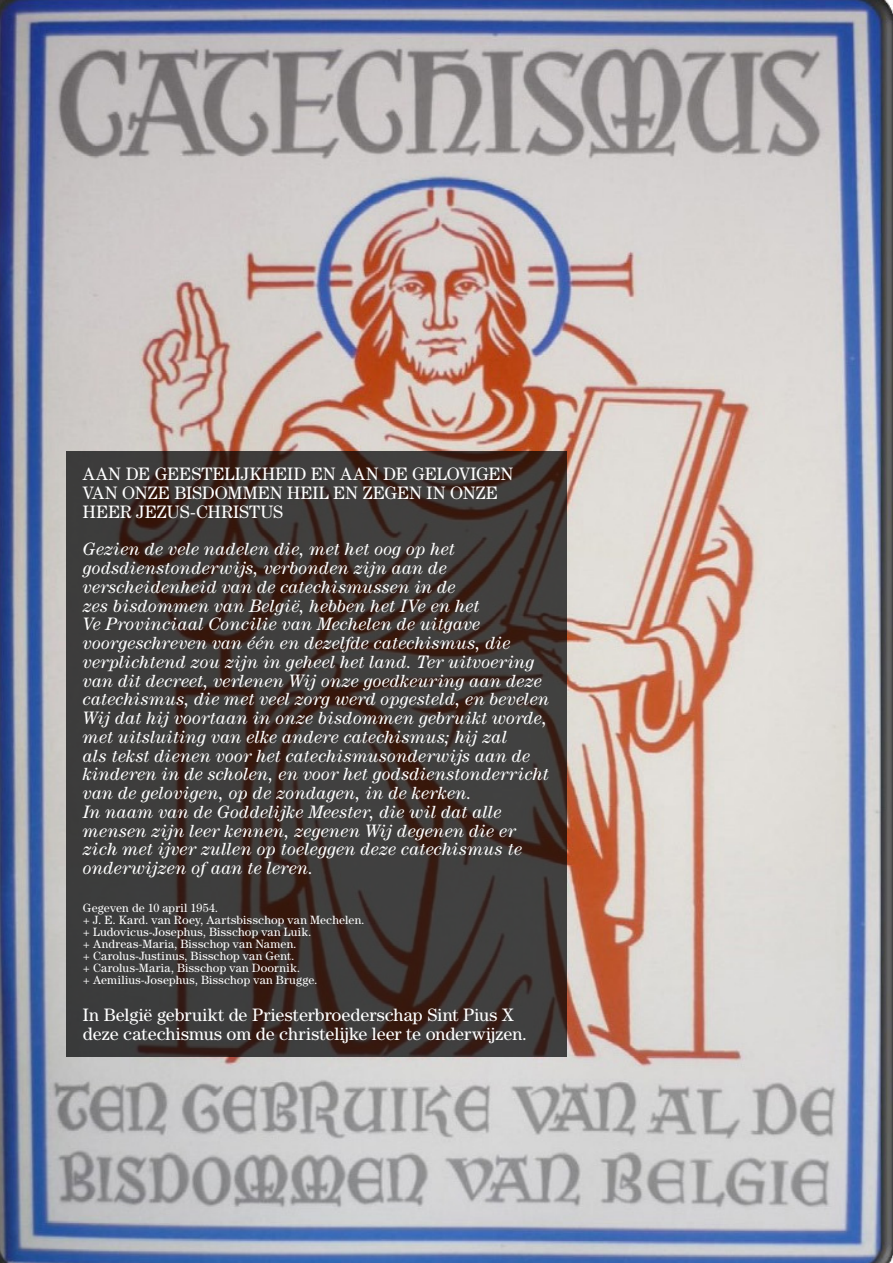
<style>
.page{position:relative;width:893px;height:1263px;background:#fff}
.page>*{position:absolute;margin:0;border:0;box-sizing:border-box;transform-origin:0 0}
._2__opschrift{font:italic 18px/18.8px "Century Std";letter-spacing:.01em;color:#fff}
._2__opschrift-2{font:18px/18.8px "Century Std";color:#fff}
._3__opschrift_auteur{font:12px/12px "Century Std";letter-spacing:.015em;color:#fff}
</style>
<div class="page">
<img style="left:0;top:0;width:893px;height:1263px">
<svg style="left:66px;top:451px;width:500px;height:606px;background:#3c3633"></svg>
<p class="_2__opschrift-2" style="left:83px;top:465px;width:432px">AAN DE GEESTELIJKHEID EN AAN DE GELOVIGEN<br>VAN ONZE BISDOMMEN HEIL EN ZEGEN IN ONZE<br>HEER JEZUS-CHRISTUS</p>
<p class="_2__opschrift" style="left:83px;top:540px;width:468px">Gezien de vele nadelen die, met het oog op het godsdienstonderwijs, verbonden zijn aan de verscheidenheid van de catechismussen in de<br>zes bisdommen van België, hebben het IVe en het<br>Ve Provinciaal Concilie van Mechelen de uitgave voorgeschreven van één en dezelfde catechismus, die verplichtend zou zijn in geheel het land. Ter uitvoering van dit decreet, verlenen Wij onze goedkeuring aan deze catechismus, die met veel zorg werd opgesteld, en bevelen Wij dat hij voortaan in onze bisdommen gebruikt worde, met uitsluiting van elke andere catechismus; hij zal<br>als tekst dienen voor het catechismusonderwijs aan de kinderen in de scholen, en voor het godsdienstonderricht van de gelovigen, op de zondagen, in de kerken.</p>
<p class="_2__opschrift" style="left:83px;top:802px;width:441px">In naam van de Goddelijke Meester, die wil dat alle mensen zijn leer kennen, zegenen Wij degenen die er zich met ijver zullen op toeleggen deze catechismus te onderwijzen of aan te leren.</p>
<p class="_3__opschrift_auteur" style="left:83px;top:901px;width:283px">Gegeven de 10 april 1954.<br>+ J. E. Kard. van Roey, Aartsbisschop van Mechelen. + Ludovicus-Josephus, Bisschop van Luik.<br>+ Andreas-Maria, Bisschop van Namen.<br>+ Carolus-Justinus, Bisschop van Gent.<br>+ Carolus-Maria, Bisschop van Doornik.<br>+ Aemilius-Josephus, Bisschop van Brugge.</p>
<p class="_2__opschrift-2" style="left:83px;top:1005px;width:446px">In België gebruikt de Priesterbroederschap Sint Pius X deze catechismus om de christelijke leer te onderwijzen.</p>
</div>
